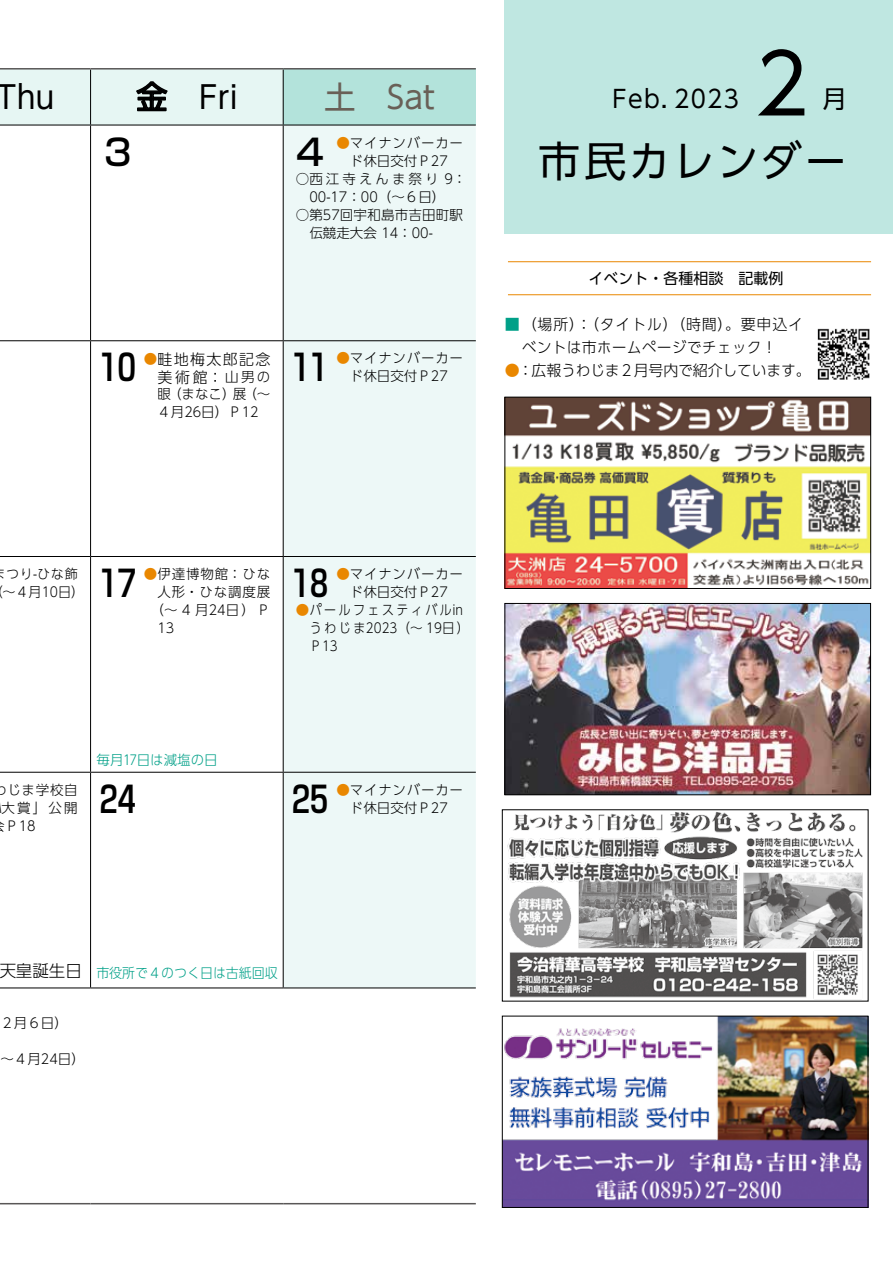
<style>
.page{position:relative;width:893px;height:1263px;background:#fff}
.page>*{position:absolute;margin:0;border:0;box-sizing:border-box;transform-origin:0 0}
.t1{font:82.5px "UD Shin Go Pr 6 N";color:#000}
.t2{font:42px "UD Shin Go Pr 6 N";letter-spacing:.105em;color:#000}
.t3{font:500 36px "Shin Go Pr 6 N";color:#000}
.t4{font:31.5px "UD Shin Go Pr 6 N";color:#000}
.t5{font:31.5px "UD Shin Go Pr 6 N";color:#696057}
.t6{font:24.3px "UD Shin Go Pr 6 N";letter-spacing:.055em;color:#000}
.t7{font:300 16.5px "UD Shin Go Pr 6 N";color:#000}
.t8{font:300 15px/23px "UD Shin Go Pr 6 N";letter-spacing:.055em;color:#000;text-align:center}
.t9{font:300 15px "UD Shin Go Pr 6 N";letter-spacing:.005em;color:#000}
.t10{font:15px "UD Shin Go Pr 6 N";color:#000;scale:.95 1}
.t11{font:300 15px "UD Shin Go Pr 6 N";letter-spacing:.09em;color:#000}
.t12{font:300 13.5px "UD Shin Go Pr 6 N";letter-spacing:.025em;color:#000}
.t13{font:300 13.5px/18px "UD Shin Go Pr 6 N";letter-spacing:.07em;color:#000}
.t14{font:300 13.5px/18px "UD Shin Go Pr 6 N";color:#000}
.t15{font:300 13.5px/18px "UD Shin Go Pr 6 N";letter-spacing:.21em;color:#000;scale:.88 1}
.t16{font:300 13.5px "UD Shin Go Pr 6 N";letter-spacing:.11em;color:#000}
.t17{font:300 13.5px/18px "UD Shin Go Pr 6 N";letter-spacing:.225em;color:#000}
.t18{font:300 13.5px/18px "UD Shin Go Pr 6 N";letter-spacing:.025em;color:#000;text-align:justify;scale:.95 1}
.t19{font:300 13.5px "UD Shin Go Pr 6 N";color:#000;scale:.95 1}
.t20{font:300 13.5px/18px "UD Shin Go Pr 6 N";color:#000;scale:.92 1}
.t21{font:300 13.5px "UD Shin Go Pr 6 N";letter-spacing:.025em;color:#00a088;scale:.96 1}
.t22{font:300 13.5px "UD Shin Go Pr 6 N";letter-spacing:.025em;color:#00a088}
.t23{font:300 13.5px "UD Shin Go Pr 6 N";letter-spacing:.025em;color:#000;scale:.93 1}
.s1{color:#e98700}
.s2{color:#00a088}
</style>
<div class="page">
<div style="left:505px;top:0;width:388px;height:234px;background:#bfe7e1"></div>
<div style="left:283px;top:69px;width:193px;height:56px;background:#b3e3db"></div>
<svg style="left:0;top:126px;width:476px;height:863px"></svg>
<div style="left:284px;top:126px;width:192px;height:861px;background:#edf8f7"></div>
<hr style="left:283px;top:70px;width:1px;height:55px;background:#000">
<hr style="left:90px;top:341px;width:1px;height:215px;background:#000">
<hr style="left:283px;top:341px;width:1px;height:215px;background:#000">
<hr style="left:0;top:556px;width:91px;height:1px;background:#000">
<hr style="left:91px;top:556px;width:192px;height:1px;background:#000">
<hr style="left:90px;top:557px;width:1px;height:215px;background:#000">
<hr style="left:283px;top:556px;width:193px;height:1px;background:#000">
<hr style="left:283px;top:557px;width:1px;height:215px;background:#000">
<hr style="left:0;top:772px;width:91px;height:1px;background:#000">
<hr style="left:91px;top:772px;width:192px;height:1px;background:#000">
<hr style="left:90px;top:773px;width:1px;height:214px;background:#000">
<hr style="left:0;top:987px;width:91px;height:1px;background:#000">
<hr style="left:0;top:68px;width:91px;height:2px;background:#595757">
<hr style="left:91px;top:68px;width:192px;height:2px;background:#595757">
<hr style="left:283px;top:68px;width:193px;height:2px;background:#595757">
<hr style="left:0;top:1203px;width:91px;height:1px;background:#595757">
<hr style="left:91px;top:1203px;width:192px;height:1px;background:#595757">
<hr style="left:283px;top:1203px;width:193px;height:1px;background:#595757">
<hr style="left:91px;top:987px;width:192px;height:1px;background:#000">
<hr style="left:283px;top:773px;width:1px;height:214px;background:#000">
<hr style="left:283px;top:772px;width:193px;height:1px;background:#000">
<hr style="left:283px;top:987px;width:193px;height:1px;background:#000">
<hr style="left:0;top:125px;width:91px;height:1px;background:#000">
<hr style="left:91px;top:125px;width:192px;height:1px;background:#000">
<hr style="left:90px;top:125px;width:1px;height:215px;background:#000">
<hr style="left:283px;top:125px;width:193px;height:1px;background:#000">
<hr style="left:283px;top:125px;width:1px;height:215px;background:#000">
<hr style="left:0;top:340px;width:91px;height:1px;background:#000">
<hr style="left:91px;top:340px;width:192px;height:1px;background:#000">
<hr style="left:283px;top:340px;width:193px;height:1px;background:#000">
<svg style="left:0;top:69px;width:283px;height:56px;background:#dbeae8"></svg>
<hr style="left:508px;top:261px;width:363px;height:1px;background:#e98700">
<hr style="left:508px;top:294px;width:363px;height:1px;background:#e98700">
<img style="left:817px;top:328px;width:53px;height:52px">
<img style="left:504px;top:1018px;width:362px;height:188px">
<div style="left:502px;top:1016px;width:366px;height:192px;border:1px solid #000"></div>
<img style="left:506px;top:605px;width:363px;height:188px">
<div style="left:504px;top:603px;width:367px;height:192px;border:1px solid #000"></div>
<img style="left:507px;top:812px;width:356px;height:187px">
<img style="left:506px;top:399px;width:363px;height:188px">
<div style="left:504px;top:397px;width:367px;height:192px;border:1px solid #000"></div>
<h3 class="t4" style="left:-3px;top:71px;width:59px">Thu</h3>
<h3 class="t4" style="left:136px;top:71px;width:33px">金</h3>
<h3 class="t3" style="left:100px;top:122px;width:37px">３</h3>
<h3 class="t4" style="left:199px;top:71px;width:40px">Fri</h3>
<h3 class="t5" style="left:324px;top:71px;width:33px">土</h3>
<h3 class="t5" style="left:387px;top:71px;width:49px">Sat</h3>
<p class="t16" style="left:296px;top:131px;width:168px">　　　<span class="s1">●</span>マイナンバーカー</p>
<p class="t19" style="left:350px;top:149px;width:104px">ド休日交付Ｐ27</p>
<p class="t18" style="left:444px;top:169px;width:25px">9：</p>
<h3 class="t3" style="left:292px;top:122px;width:37px">４</h3>
<p class="t17" style="left:309px;top:169px;width:137px;text-indent:-14px">○西江寺えんま祭り<br>00-17：00（～６日(</p>
<p class="t14" style="left:309px;top:205px;width:155px;text-indent:-13px">○第57回宇和島市吉田町駅伝競走大会 14：00-</p>
<p class="t11" style="left:157px;top:347px;width:115px">畦地梅太郎記念</p>
<h3 class="t3" style="left:100px;top:338px;width:37px">10</h3>
<p class="t12" style="left:103px;top:348px;width:55px">　　　<span class="s1">●</span></p>
<p class="t8" style="left:157px;top:365px;width:67px">美術館：</p>
<p class="t12" style="left:225px;top:366px;width:46px">山男の</p>
<p class="t12" style="left:168px;top:383px;width:69px">（まなこ）</p>
<p class="t12" style="left:243px;top:383px;width:28px">)~</p>
<p class="t12" style="left:233px;top:383px;width:15px">展</p>
<p class="t14" style="left:157px;top:385px;width:103px">眼<br>４月26日）Ｐ12</p>
<p class="t13" style="left:350px;top:349px;width:114px;text-indent:-54px">　　　<span class="s1">●</span>マイナンバーカード休日交付Ｐ27</p>
<h3 class="t3" style="left:292px;top:338px;width:37px">11</h3>
<h1 class="t1" style="left:740px;top:17px;width:84px">２</h1>
<h2 class="t2" style="left:538px;top:127px;width:309px">市民カレンダー</h2>
<h3 class="t6" style="left:613px;top:79px;width:128px">Feb．2023</h3>
<h3 class="t6" style="left:823px;top:79px;width:26px">月</h3>
<p class="t10" style="left:589px;top:266px;width:206px">イベント・各種相談　記載例</p>
<p class="t8" style="left:505px;top:312px;width:299px"><span class="s2">■</span>（場所 （：） タイトル）（時間）。要申込イベントは市ホームページでチェック!</p>
<p class="t9" style="left:505px;top:358px;width:307px"><span class="s1">●</span>：広報うわじま２月号内で紹介しています。</p>
<p class="t20" style="left:-11px;top:564px;width:105px;text-indent:17px">つり-ひな飾（～４月10日(</p>
<p class="t12" style="left:103px;top:563px;width:168px"><span class="s1">　　　●</span>伊達博物館：ひな</p>
<h3 class="t3" style="left:100px;top:554px;width:37px">17</h3>
<p class="t12" style="left:157px;top:581px;width:115px">人形・ひな調度展</p>
<p class="t12" style="left:151px;top:599px;width:121px">（～４月24日）Ｐ</p>
<p class="t18" style="left:157px;top:618px;width:19px">13</p>
<p class="t13" style="left:350px;top:564px;width:114px;text-indent:-54px">　　　<span class="s1">●</span>マイナンバーカード休日交付Ｐ27</p>
<p class="t15" style="left:309px;top:600px;width:183px;text-indent:-14px"><span class="s1">●</span>パールフェスティバルinうわじま2023（～ 19日 (<br>Ｐ13</p>
<h3 class="t3" style="left:292px;top:554px;width:37px">18</h3>
<p class="t22" style="left:97px;top:749px;width:123px">毎月17日は減塩の日</p>
<p class="t18" style="left:1px;top:780px;width:82px;text-indent:6px">じま学校自大賞」公開Ｐ18</p>
<p class="t16" style="left:296px;top:779px;width:168px">　　　<span class="s1">●</span>マイナンバーカー</p>
<h3 class="t3" style="left:100px;top:770px;width:37px">24</h3>
<h3 class="t3" style="left:292px;top:770px;width:37px">25</h3>
<p class="t23" style="left:103px;top:779px;width:42px">　　　</p>
<p class="t19" style="left:350px;top:797px;width:104px">ド休日交付Ｐ27</p>
<p class="t7" style="left:-1px;top:957px;width:84px">天皇誕生日</p>
<p class="t12" style="left:0;top:1012px;width:69px">２月６日(</p>
<p class="t12" style="left:0;top:1048px;width:86px">～４月24日(</p>
<p class="t21" style="left:96px;top:962px;width:190px">市役所で４のつく日は古紙回収</p>
</div>
